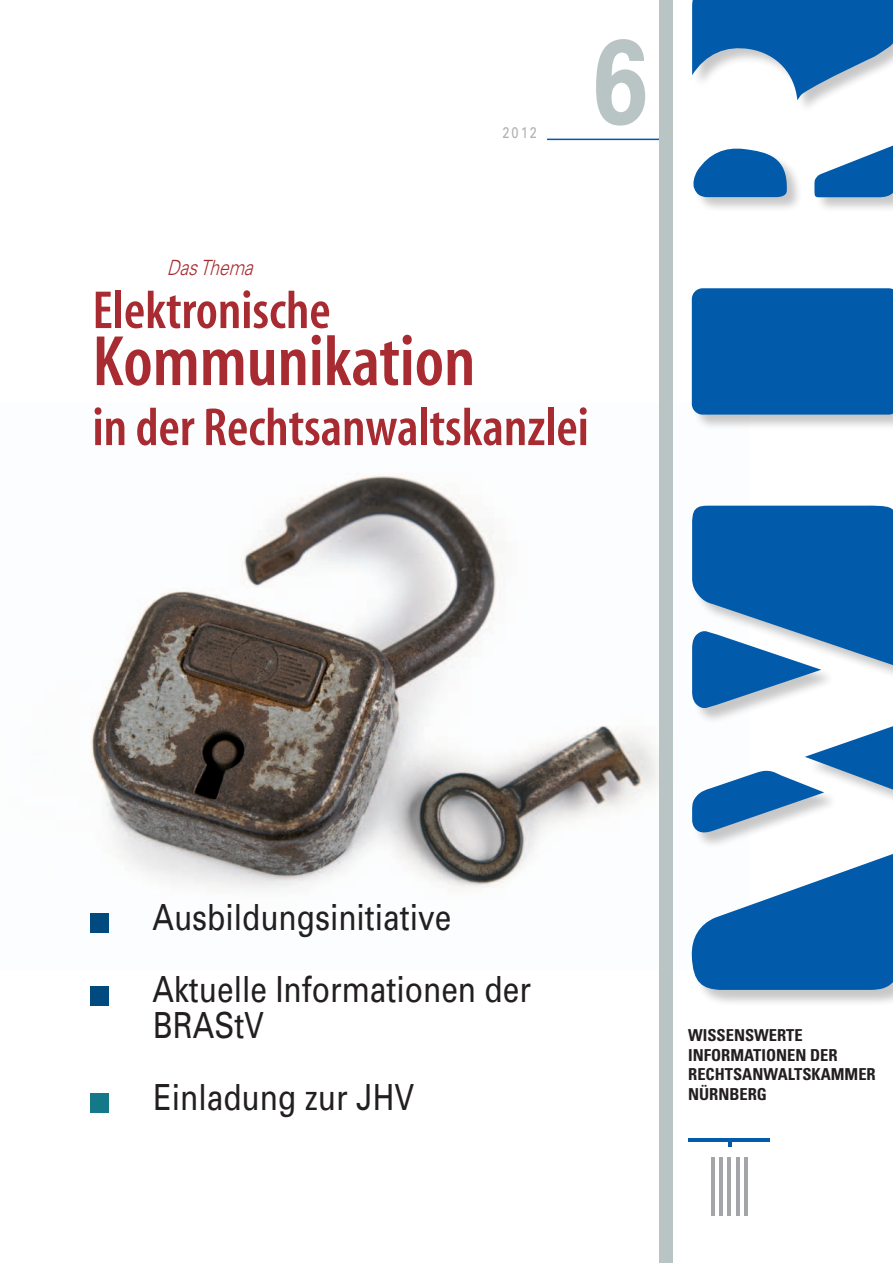
<style>
.page{position:relative;width:893px;height:1263px;background:#fff}
.page>*{position:absolute;margin:0;border:0;box-sizing:border-box;transform-origin:0 0}
.t1{font:700 120px "Univers";color:#b9c5c4;scale:.83 1}
.t2{font:600 condensed 72px "Myriad";color:#a72b30}
.t3{font:600 condensed 54px "Myriad";color:#a72b30}
.t4{font:36px/72px "Univers";color:#231f20;scale:.83 1}
.t5{font:italic 300 21px "Univers";color:#a72b30;scale:.83 1}
.t6{font:700 condensed 16.5px/19.8px "Univers";color:#231f20}
.t7{font:15.45px "Univers";color:#b2b3b7;scale:.83 1}
</style>
<div class="page">
<img style="left:91px;top:404px;width:601px;height:565px">
<div style="left:692px;top:0;width:201px;height:1007px;background:#231f20;opacity:.25"></div>
<div style="left:692px;top:288px;width:201px;height:127px;background:#015aaa"></div>
<svg style="left:691px;top:852px;width:202px;height:138px"></svg>
<svg style="left:692px;top:726px;width:201px;height:107px"></svg>
<svg style="left:692px;top:505px;width:201px;height:205px"></svg>
<svg style="left:692px;top:0;width:201px;height:100px"></svg>
<svg style="left:692px;top:147px;width:96px;height:50px"></svg>
<svg style="left:814px;top:143px;width:79px;height:55px"></svg>
<hr style="left:547px;top:139px;width:113px;height:1px;background:#015aaa">
<hr style="left:689px;top:1138px;width:81px;height:3px;background:#015aaa">
<svg style="left:728px;top:1141px;width:3px;height:6px"></svg>
<hr style="left:711px;top:1157px;width:4px;height:59px;background:#a4a5a9">
<hr style="left:719px;top:1157px;width:4px;height:59px;background:#a4a5a9">
<hr style="left:728px;top:1157px;width:3px;height:59px;background:#a4a5a9">
<hr style="left:736px;top:1157px;width:4px;height:59px;background:#a4a5a9">
<hr style="left:744px;top:1157px;width:4px;height:59px;background:#a4a5a9">
<div style="left:660px;top:0;width:13px;height:1263px;background:#b9c5c4"></div>
<div style="left:90px;top:913px;width:18px;height:20px;background:#004a7f"></div>
<div style="left:90px;top:1093px;width:18px;height:19px;background:#137887"></div>
<div style="left:90px;top:986px;width:18px;height:19px;background:#004a7f"></div>
<p class="t7" style="left:503px;top:124px;width:43px">2012</p>
<h1 class="t1" style="left:592px;top:11px;width:68px">6</h1>
<p class="t5" style="left:167px;top:255px;width:107px">Das Thema</p>
<h3 class="t3" style="left:93px;top:283px;width:240px">Elektronische</h3>
<h2 class="t2" style="left:93px;top:325px;width:384px">Kommunikation</h2>
<h3 class="t3" style="left:93px;top:400px;width:498px">in der Rechtsanwaltskanzlei</h3>
<p class="t4" style="left:152px;top:881px;width:458px">Ausbildungsinitiative<br>Aktuelle Informationen der</p>
<p class="t4" style="left:153px;top:989px;width:316px">BRAStV<br>Einladung zur JHV</p>
<p class="t6" style="left:688px;top:1025px;width:189px">WISSENSWERTE<br>INFORMATIONEN DER<br>RECHTSANWALTSKAMMER<br>NÜRNBERG</p>
</div>
